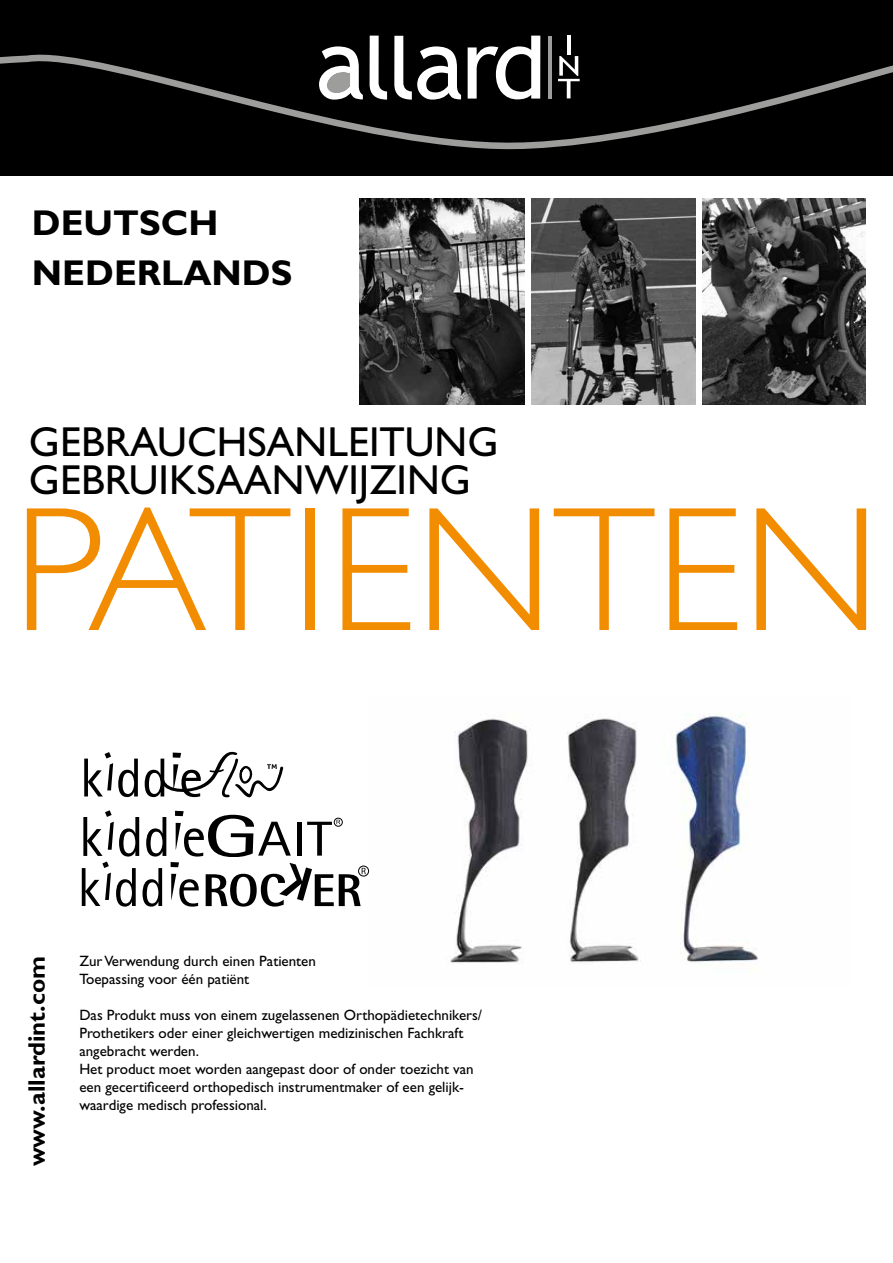
<style>
.page{position:relative;width:893px;height:1263px;background:#fff}
.page>*{position:absolute;margin:0;border:0;box-sizing:border-box;transform-origin:0 0}
.t1{font:300 178.35px "Gill Sans Std";color:#f28c00}
.t2{font:42px/37.5px "Gill Sans Std";color:#000}
.t3{font:700 36px/50.2px "Gill Sans Std";color:#000}
.t4{font:700 24px "Gill Sans Std";color:#000}
.t5{font:15px/18px "Gill Sans Std";color:#000}
</style>
<div class="page">
<img style="left:360px;top:199px;width:164px;height:205px">
<img style="left:532px;top:199px;width:164px;height:205px">
<img style="left:703px;top:199px;width:162px;height:205px">
<div style="left:0;top:0;width:893px;height:175px;background:#000"></div>
<svg style="left:0;top:47px;width:893px;height:103px"></svg>
<hr style="left:549px;top:36px;width:3px;height:63px;background:#9d9d9c">
<svg style="left:370px;top:36px;width:17px;height:64px"></svg>
<svg style="left:394px;top:36px;width:67px;height:64px"></svg>
<svg style="left:468px;top:36px;width:72px;height:63px"></svg>
<svg style="left:319px;top:46px;width:44px;height:54px"></svg>
<hr style="left:567px;top:36px;width:3px;height:19px;background:#fff">
<svg style="left:558px;top:56px;width:22px;height:42px"></svg>
<img style="left:369px;top:713px;width:389px;height:259px">
<svg style="left:82px;top:810px;width:284px;height:97px"></svg>
<div style="left:358px;top:866px;width:11px;height:10px;border:1px solid #000;border-radius:50%"></div>
<svg style="left:84px;top:752px;width:54px;height:45px"></svg>
<svg style="left:145px;top:751px;width:139px;height:47px"></svg>
<h3 class="t3" style="left:32px;top:198px;width:262px">DEUTSCH<br>NEDERLANDS</h3>
<h2 class="t2" style="left:29px;top:423px;width:471px">GEBRAUCHSANLEITUNG<br>GEBRUIKSAANWIJZING</h2>
<h1 class="t1" style="left:13px;top:470px;width:868px">PATIENTEN</h1>
<h3 class="t4" style="left:22px;top:1166px;width:212px;rotate:-90deg">www.allardint.com</h3>
<p class="t5" style="left:79px;top:952px;width:238px">Zur Verwendung durch einen Patienten<br>Toepassing voor één patiënt</p>
<p class="t5" style="left:79px;top:1006px;width:404px">Das Produkt muss von einem zugelassenen Orthopädietechnikers/ Prothetikers oder einer gleichwertigen medizinischen Fachkraft angebracht werden.<br>Het product moet worden aangepast door of onder toezicht van een gecertificeerd orthopedisch instrumentmaker of een gelijk&shy;waardige medisch professional.</p>
</div>
